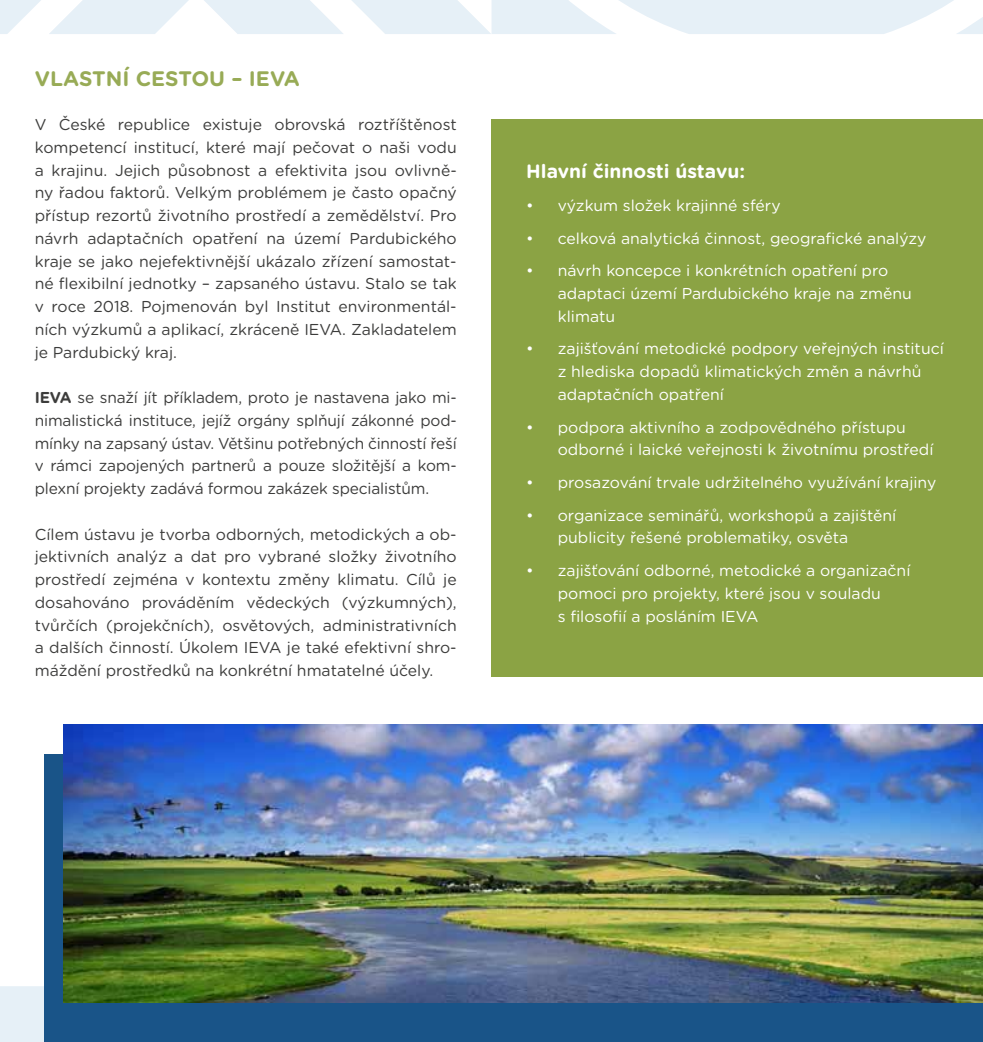
<style>
.page{position:relative;width:983px;height:1042px;background:#fff}
.page>*{position:absolute;margin:0;border:0;box-sizing:border-box;transform-origin:0 0}
.t1{font:700 21px "Gotham Rounded";color:#98ab56}
.t2{font:700 19.25px "Gotham Rounded";color:#fff}
.t3{font:15.75px/22.8px "Gotham Rounded";letter-spacing:-.005em;color:#3c3c3b;text-align:justify}
.t4{font:15.75px/22.8px "Gotham Rounded";color:#fff}
.s1{font-weight:700}
</style>
<div class="page">
<div style="left:0;top:986px;width:45px;height:56px;background:#e6f0f7"></div>
<svg style="left:0;top:0;width:982px;height:34px"></svg>
<div style="left:491px;top:119px;width:491px;height:557px;background:#8ba344"></div>
<div style="left:45px;top:754px;width:937px;height:288px;background:#195488"></div>
<img style="left:63px;top:724px;width:919px;height:278px">
<h1 class="t1" style="left:35px;top:63px;width:266px">VLASTNÍ CESTOU – IEVA</h1>
<p class="t3" style="left:35px;top:112px;width:423px">V České republice existuje obrovská roztříštěnost kompetencí institucí, které mají pečovat o naši vodu a krajinu. Jejich působnost a efektivita jsou ovlivně&shy;ny řadou faktorů. Velkým problémem je často opačný přístup rezortů životního prostředí a zemědělství. Pro návrh adaptačních opatření na území Pardubického kraje se jako nejefektivnější ukázalo zřízení samostat&shy;né flexibilní jednotky – zapsaného ústavu. Stalo se tak v roce 2018. Pojmenován byl Institut environmentál&shy;ních výzkumů a aplikací, zkráceně IEVA. Zakladatelem je Pardubický kraj.</p>
<p class="t3" style="left:35px;top:385px;width:423px"><span class="s1">IEVA</span> se snaží jít příkladem, proto je nastavena jako mi&shy;nimalistická instituce, jejíž orgány splňují zákonné pod&shy;mínky na zapsaný ústav. Většinu potřebných činností řeší v rámci zapojených partnerů a pouze složitější a kom&shy;plexní projekty zadává formou zakázek specialistům.</p>
<p class="t3" style="left:35px;top:522px;width:423px">Cílem ústavu je tvorba odborných, metodických a ob&shy;jektivních analýz a dat pro vybrané složky životního prostředí zejména v kontextu změny klimatu. Cílů je dosahováno prováděním vědeckých (výzkumných), tvůrčích (projekčních), osvětových, administrativních a dalších činností. Úkolem IEVA je také efektivní shro&shy;máždění prostředků na konkrétní hmatatelné účely.</p>
<p class="t2" style="left:526px;top:157px;width:220px">Hlavní činnosti ústavu:</p>
<p class="t4" style="left:526px;top:193px;width:256px">• výzkum složek krajinné sféry</p>
<p class="t4" style="left:526px;top:226px;width:401px">• celková analytická činnost, geografické analýzy</p>
<p class="t4" style="left:557px;top:259px;width:355px;text-indent:-32px">• návrh koncepce i konkrétních opatření pro adaptaci území Pardubického kraje na změnu klimatu</p>
<p class="t4" style="left:557px;top:337px;width:387px;text-indent:-32px">• zajišťování metodické podpory veřejných institucí z hlediska dopadů klimatických změn a návrhů adaptačních opatření</p>
<p class="t4" style="left:557px;top:415px;width:377px;text-indent:-32px">• podpora aktivního a zodpovědného přístupu odborné i laické veřejnosti k životnímu prostředí</p>
<p class="t4" style="left:526px;top:470px;width:411px">• prosazování trvale udržitelného využívání krajiny</p>
<p class="t4" style="left:557px;top:503px;width:340px;text-indent:-32px">• organizace seminářů, workshopů a zajištění publicity řešené problematiky, osvěta</p>
<p class="t4" style="left:557px;top:558px;width:354px;text-indent:-32px">• zajišťování odborné, metodické a organizační pomoci pro projekty, které jsou v souladu<br>s filosofií a posláním IEVA</p>
</div>
